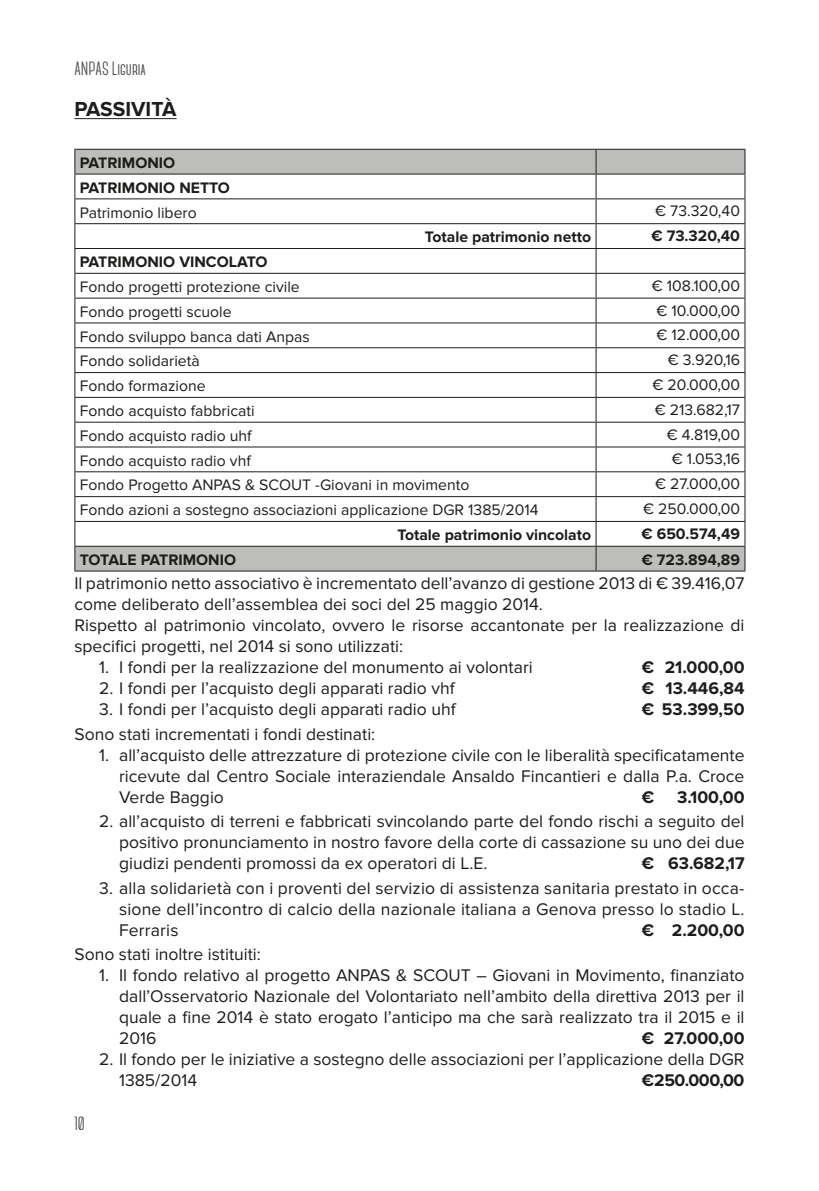
<style>
.page{position:relative;width:819px;height:1191px;background:#fff}
.page>*{position:absolute;margin:0;border:0;box-sizing:border-box;transform-origin:0 0}
.t1{font:700 21px "Proxima Nova";color:#1d1d1b}
.t2{font:700 19.25px "Canter";color:#4b4b4a}
.t3{font:17.5px/21px "Proxima Nova";color:#1d1d1b;text-align:justify}
.t4{font:700 17.5px "Proxima Nova";color:#1d1d1b}
.t5{font:15.75px "Proxima Nova";color:#1d1d1b}
.t6{font:700 15.75px/24.8px "Proxima Nova";color:#1d1d1b}
</style>
<div class="page">
<hr style="left:74px;top:118px;width:102px;height:1px;background:#1d1d1b">
<svg style="left:75px;top:150px;width:669px;height:420px"></svg>
<hr style="left:74px;top:198px;width:522px;height:1px;background:#1d1d1b">
<hr style="left:596px;top:198px;width:149px;height:1px;background:#1d1d1b">
<hr style="left:74px;top:223px;width:522px;height:1px;background:#1d1d1b">
<hr style="left:596px;top:223px;width:149px;height:1px;background:#1d1d1b">
<hr style="left:74px;top:248px;width:522px;height:1px;background:#1d1d1b">
<hr style="left:596px;top:248px;width:149px;height:1px;background:#1d1d1b">
<hr style="left:74px;top:273px;width:522px;height:1px;background:#1d1d1b">
<hr style="left:596px;top:273px;width:149px;height:1px;background:#1d1d1b">
<hr style="left:74px;top:298px;width:522px;height:1px;background:#1d1d1b">
<hr style="left:596px;top:298px;width:149px;height:1px;background:#1d1d1b">
<hr style="left:74px;top:322px;width:522px;height:1px;background:#1d1d1b">
<hr style="left:596px;top:322px;width:149px;height:1px;background:#1d1d1b">
<hr style="left:74px;top:347px;width:522px;height:1px;background:#1d1d1b">
<hr style="left:596px;top:347px;width:149px;height:1px;background:#1d1d1b">
<hr style="left:74px;top:372px;width:522px;height:1px;background:#1d1d1b">
<hr style="left:596px;top:372px;width:149px;height:1px;background:#1d1d1b">
<hr style="left:74px;top:397px;width:522px;height:1px;background:#1d1d1b">
<hr style="left:596px;top:397px;width:149px;height:1px;background:#1d1d1b">
<hr style="left:74px;top:422px;width:522px;height:1px;background:#1d1d1b">
<hr style="left:596px;top:422px;width:149px;height:1px;background:#1d1d1b">
<hr style="left:74px;top:446px;width:522px;height:1px;background:#1d1d1b">
<hr style="left:596px;top:446px;width:149px;height:1px;background:#1d1d1b">
<hr style="left:74px;top:471px;width:522px;height:1px;background:#1d1d1b">
<hr style="left:596px;top:471px;width:149px;height:1px;background:#1d1d1b">
<hr style="left:74px;top:496px;width:522px;height:1px;background:#1d1d1b">
<hr style="left:596px;top:496px;width:149px;height:1px;background:#1d1d1b">
<hr style="left:74px;top:521px;width:522px;height:1px;background:#1d1d1b">
<hr style="left:596px;top:521px;width:149px;height:1px;background:#1d1d1b">
<svg style="left:595px;top:150px;width:1px;height:420px"></svg>
<hr style="left:74px;top:149px;width:522px;height:1px;background:#1d1d1b">
<hr style="left:596px;top:149px;width:149px;height:1px;background:#1d1d1b">
<hr style="left:74px;top:174px;width:522px;height:1px;background:#1d1d1b">
<hr style="left:596px;top:174px;width:149px;height:1px;background:#1d1d1b">
<hr style="left:74px;top:546px;width:522px;height:1px;background:#1d1d1b">
<svg style="left:74px;top:150px;width:1px;height:420px"></svg>
<hr style="left:596px;top:546px;width:149px;height:1px;background:#1d1d1b">
<svg style="left:744px;top:150px;width:1px;height:420px"></svg>
<hr style="left:74px;top:570px;width:522px;height:1px;background:#1d1d1b">
<hr style="left:596px;top:570px;width:149px;height:1px;background:#1d1d1b">
<p class="t2" style="left:74px;top:58px;width:73px">ANPAS Liguria</p>
<p class="t1" style="left:74px;top:97px;width:104px">PASSIVITÀ</p>
<p class="t6" style="left:80px;top:151px;width:152px">PATRIMONIO<br>PATRIMONIO NETTO</p>
<p class="t5" style="left:80px;top:203px;width:118px">Patrimonio libero</p>
<p class="t5" style="left:655px;top:202px;width:86px">€ 73.320,40</p>
<p class="t6" style="left:425px;top:225px;width:168px">Totale patrimonio netto</p>
<p class="t6" style="left:651px;top:224px;width:90px">€ 73.320,40</p>
<p class="t6" style="left:80px;top:250px;width:189px">PATRIMONIO VINCOLATO</p>
<p class="t5" style="left:80px;top:278px;width:221px">Fondo progetti protezione civile</p>
<p class="t5" style="left:652px;top:276px;width:90px">€ 108.100,00</p>
<p class="t5" style="left:80px;top:302px;width:153px">Fondo progetti scuole</p>
<p class="t5" style="left:656px;top:301px;width:85px">€ 10.000,00</p>
<p class="t5" style="left:80px;top:327px;width:231px">Fondo sviluppo banca dati Anpas</p>
<p class="t5" style="left:656px;top:326px;width:85px">€ 12.000,00</p>
<p class="t5" style="left:80px;top:352px;width:121px">Fondo solidarietà</p>
<p class="t5" style="left:667px;top:351px;width:74px">€ 3.920,16</p>
<p class="t5" style="left:80px;top:377px;width:127px">Fondo formazione</p>
<p class="t5" style="left:652px;top:376px;width:89px">€ 20.000,00</p>
<p class="t5" style="left:80px;top:402px;width:176px">Fondo acquisto fabbricati</p>
<p class="t5" style="left:654px;top:400px;width:87px">€ 213.682,17</p>
<p class="t5" style="left:80px;top:426px;width:173px">Fondo acquisto radio uhf</p>
<p class="t5" style="left:666px;top:425px;width:75px">€ 4.819,00</p>
<p class="t5" style="left:80px;top:451px;width:172px">Fondo acquisto radio vhf</p>
<p class="t5" style="left:671px;top:450px;width:70px">€ 1.053,16</p>
<p class="t5" style="left:80px;top:476px;width:391px">Fondo Progetto ANPAS &amp; SCOUT -Giovani in movimento</p>
<p class="t5" style="left:655px;top:475px;width:86px">€ 27.000,00</p>
<p class="t5" style="left:80px;top:501px;width:460px">Fondo azioni a sostegno associazioni applicazione DGR 1385/2014</p>
<p class="t5" style="left:643px;top:500px;width:98px">€ 250.000,00</p>
<p class="t6" style="left:397px;top:523px;width:195px">Totale patrimonio vincolato</p>
<p class="t6" style="left:641px;top:521px;width:100px">€ 650.574,49</p>
<p class="t6" style="left:80px;top:547px;width:158px">TOTALE PATRIMONIO</p>
<p class="t6" style="left:641px;top:547px;width:100px">€ 723.894,89</p>
<p class="t3" style="left:74px;top:573px;width:671px;text-align:left">Il patrimonio netto associativo è incrementato dell’avanzo di gestione 2013 di € 39.416,07 come deliberato dell’assemblea dei soci del 25 maggio 2014.<br>Rispetto al patrimonio vincolato, ovvero le risorse accantonate per la realizzazione di specifici progetti, nel 2014 si sono utilizzati:</p>
<p class="t3" style="left:99px;top:657px;width:435px">1. I fondi per la realizzazione del monumento ai volontari</p>
<p class="t4" style="left:641px;top:657px;width:104px">€ 21.000,00</p>
<p class="t3" style="left:99px;top:678px;width:357px">2. I fondi per l’acquisto degli apparati radio vhf</p>
<p class="t4" style="left:641px;top:678px;width:104px">€ 13.446,84</p>
<p class="t3" style="left:99px;top:699px;width:358px">3. I fondi per l’acquisto degli apparati radio uhf</p>
<p class="t4" style="left:641px;top:699px;width:104px">€ 53.399,50</p>
<p class="t3" style="left:74px;top:723px;width:302px">Sono stati incrementati i fondi destinati:</p>
<p class="t3" style="left:119px;top:744px;width:627px;text-indent:-20px">1. all’acquisto delle attrezzature di protezione civile con le liberalità specificatamente ricevute dal Centro Sociale interaziendale Ansaldo Fincantieri e dalla P.a. Croce Verde Baggio</p>
<p class="t4" style="left:641px;top:786px;width:14px">€</p>
<p class="t4" style="left:677px;top:786px;width:69px">3.100,00</p>
<p class="t3" style="left:119px;top:811px;width:627px;text-indent:-20px">2. all’acquisto di terreni e fabbricati svincolando parte del fondo rischi a seguito del positivo pronunciamento in nostro favore della corte di cassazione su uno dei due giudizi pendenti promossi da ex operatori di L.E.</p>
<p class="t4" style="left:641px;top:853px;width:104px">€ 63.682,17</p>
<p class="t3" style="left:119px;top:877px;width:627px;text-indent:-20px">3. alla solidarietà con i proventi del servizio di assistenza sanitaria prestato in occa&shy;sione dell’incontro di calcio della nazionale italiana a Genova presso lo stadio L.<br>Ferraris</p>
<p class="t4" style="left:641px;top:919px;width:104px">€ 2.200,00</p>
<p class="t3" style="left:74px;top:944px;width:188px">Sono stati inoltre istituiti:</p>
<p class="t3" style="left:119px;top:965px;width:627px;text-indent:-20px">1. Il fondo relativo al progetto ANPAS &amp; SCOUT – Giovani in Movimento, finanziato dall’Osservatorio Nazionale del Volontariato nell’ambito della direttiva 2013 per il quale a fine 2014 è stato erogato l’anticipo ma che sarà realizzato tra il 2015 e il 2016</p>
<p class="t4" style="left:641px;top:1028px;width:104px">€ 27.000,00</p>
<p class="t3" style="left:119px;top:1049px;width:627px;text-indent:-20px">2. Il fondo per le iniziative a sostegno delle associazioni per l’applicazione della DGR<br>1385/2014</p>
<p class="t4" style="left:641px;top:1070px;width:104px">€ 250.000,00</p>
<p class="t2" style="left:74px;top:1113px;width:12px">10</p>
</div>
